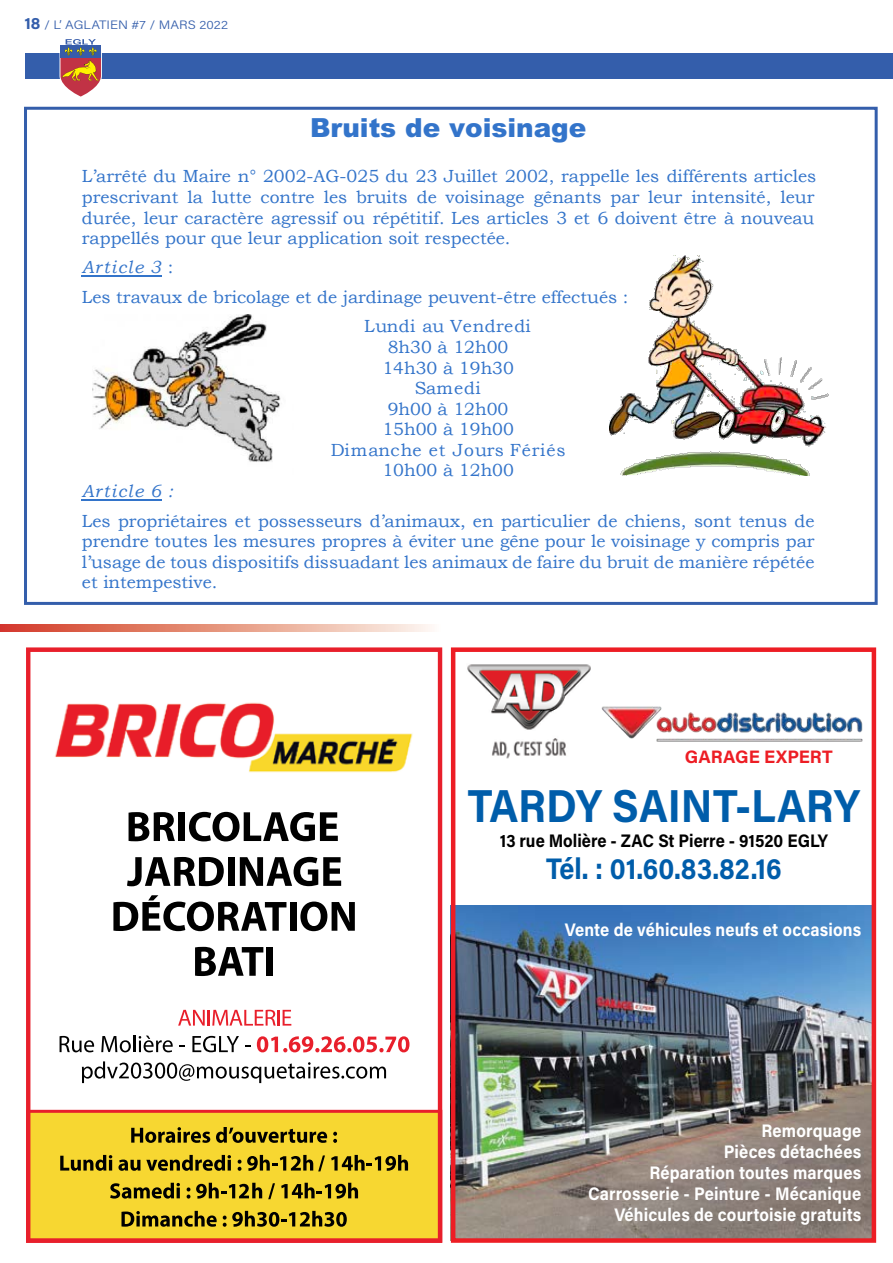
<style>
.page{position:relative;width:893px;height:1263px;background:#fff}
.page>*{position:absolute;margin:0;border:0;box-sizing:border-box;transform-origin:0 0}
.t1{font:700 46.2px "Acumin Pro";color:#005daa;scale:.91 1}
.t2{font:700 29.7px "Acumin Pro";color:#005daa;scale:.91 1}
.t3{font:900 26.4px "Arial";color:#3374ca}
.t4{font:700 18.15px/21px "Acumin Pro";letter-spacing:.01em;color:#fff;text-align:right;scale:.91 1}
.t5{font:700 18.15px "Acumin Pro";color:#000;scale:.91 1}
.t6{font:700 18px "Acumin Pro";letter-spacing:.005em;color:#ed1d24}
.t7{font:17.55px/20.5px "Bookman Old Style";color:#3374ca;text-align:justify}
.t8{font:italic 17.55px "Bookman Old Style";letter-spacing:.1em;color:#3374ca}
.t9{font:17.55px "Bookman Old Style";letter-spacing:.02em;color:#3374ca}
.t10{font:300 12.15px "Acumin Pro";color:#345eab;scale:1.11 1}
.s1{font-weight:700;font-size:16.5px}
.s2{font-style:normal}
</style>
<div class="page">
<svg style="left:0;top:624px;width:432px;height:8px;background:#e69683"></svg>
<img style="left:456px;top:906px;width:415px;height:332px">
<img style="left:467px;top:664px;width:124px;height:95px">
<img style="left:601px;top:706px;width:262px;height:35px">
<div style="left:451px;top:647px;width:425px;height:596px;border:4px solid #ed1d24"></div>
<svg style="left:26px;top:647px;width:416px;height:596px"></svg>
<img style="left:33px;top:679px;width:402px;height:116px">
<svg style="left:178px;top:1010px;width:113px;height:15px"></svg>
<div style="left:26px;top:53px;width:867px;height:26px;background:#345eab"></div>
<svg style="left:60px;top:39px;width:42px;height:58px"></svg>
<hr style="left:82px;top:276px;width:80px;height:1px;background:#3374ca">
<hr style="left:82px;top:499px;width:80px;height:1px;background:#3374ca">
<img style="left:92px;top:314px;width:189px;height:148px">
<img style="left:610px;top:256px;width:218px;height:219px">
<div style="left:24px;top:107px;width:854px;height:498px;border:3px solid #345eab"></div>
<p class="t10" style="left:24px;top:16px;width:185px"><span class="s1">18</span> / L’ AGLATIEN #7 / MARS 2022</p>
<h3 class="t3" style="left:310px;top:109px;width:278px">Bruits de voisinage</h3>
<p class="t7" style="left:82px;top:166px;width:736px">L’arrêté du Maire n° 2002-AG-025 du 23 Juillet 2002, rappelle les différents articles prescrivant la lutte contre les bruits de voisinage gênants par leur intensité, leur durée, leur caractère agressif ou répétitif. Les articles 3 et 6 doivent être à nouveau rappellés pour que leur application soit respectée.</p>
<p class="t8" style="left:82px;top:256px;width:93px">Article 3 <span class="s2">:</span></p>
<p class="t7" style="left:82px;top:287px;width:548px">Les travaux de bricolage et de jardinage peuvent-être effectués :</p>
<p class="t9" style="left:364px;top:315px;width:168px">Lundi au Vendredi</p>
<p class="t7" style="left:331px;top:337px;width:236px;text-align:center">8h30 à 12h00<br>14h30 à 19h30<br>Samedi<br>9h00 à 12h00<br>15h00 à 19h00<br>Dimanche et Jours Fériés<br>10h00 à 12h00</p>
<p class="t8" style="left:82px;top:479px;width:93px">Article 6 :</p>
<p class="t7" style="left:82px;top:510px;width:734px">Les propriétaires et possesseurs d’animaux, en particulier de chiens, sont tenus de prendre toutes les mesures propres à éviter une gêne pour le voisinage y compris par l’usage de tous dispositifs dissuadant les animaux de faire du bruit de manière répétée et intempestive.</p>
<p class="t6" style="left:685px;top:743px;width:149px">GARAGE EXPERT</p>
<h1 class="t1" style="left:468px;top:773px;width:432px">TARDY SAINT-LARY</h1>
<p class="t5" style="left:500px;top:827px;width:362px">13 rue Molière - ZAC St Pierre - 91520 EGLY</p>
<h2 class="t2" style="left:546px;top:848px;width:260px">Tél. : 01.60.83.82.16</h2>
<p class="t4" style="left:565px;top:918px;width:327px">Vente de véhicules neufs et occasions</p>
<p class="t4" style="left:588px;top:1119px;width:302px">Remorquage<br>Pièces détachées<br>Réparation toutes marques<br>Carrosserie - Peinture - Mécanique<br>Véhicules de courtoisie gratuits</p>
</div>
